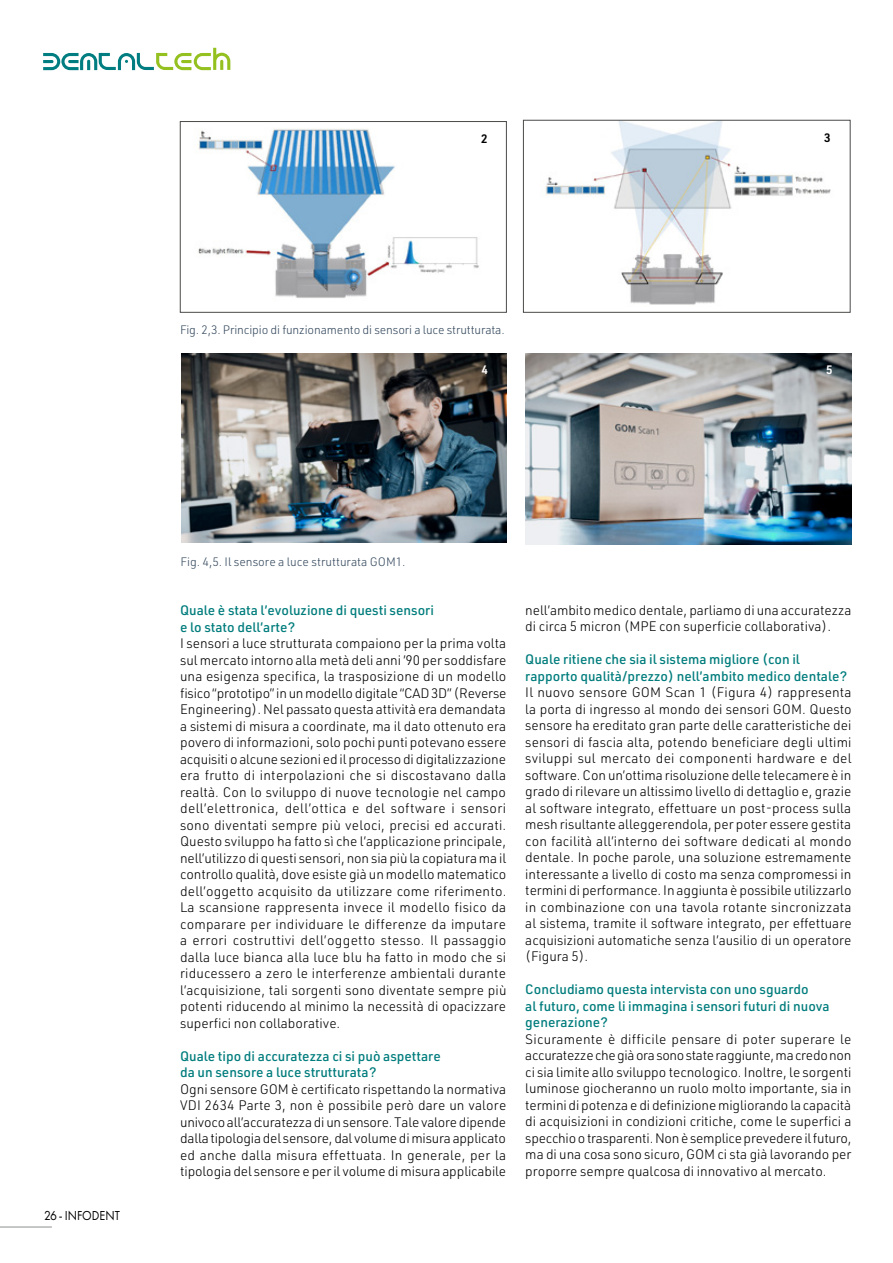
<style>
.page{position:relative;width:893px;height:1263px;background:#fff}
.page>*{position:absolute;margin:0;border:0;box-sizing:border-box;transform-origin:0 0}
.t1{font:300 13.5px/16.5px "URWDIN";color:#000;text-align:justify}
.t2{font:500 13.5px/16.5px "URWDIN";color:#007c7c}
.t3{font:13.5px "Futura PT";color:#000;scale:.9 1}
.t4{font:300 12px "URWDIN";letter-spacing:-.01em;color:#35495e}
.t5{font:600 12px "URWDIN";color:#000}
.t6{font:600 12px "URWDIN";color:#fff}
</style>
<div class="page">
<hr style="left:0;top:1226px;width:52px;height:1px;background:#8d9091">
<svg style="left:43px;top:48px;width:187px;height:22px"></svg>
<img style="left:197px;top:128px;width:282px;height:170px">
<div style="left:180px;top:121px;width:327px;height:192px;border:1px solid #4a4a49"></div>
<img style="left:545px;top:122px;width:286px;height:183px">
<div style="left:523px;top:120px;width:327px;height:193px;border:1px solid #4a4a49"></div>
<img style="left:181px;top:353px;width:325px;height:189px">
<img style="left:525px;top:353px;width:326px;height:191px">
<p class="t5" style="left:481px;top:131px;width:8px">2</p>
<p class="t5" style="left:824px;top:129px;width:8px">3</p>
<p class="t4" style="left:180px;top:322px;width:326px">Fig. 2,3. Principio di funzionamento di sensori a luce strutturata.</p>
<p class="t6" style="left:481px;top:362px;width:8px">4</p>
<p class="t6" style="left:826px;top:362px;width:8px">5</p>
<p class="t3" style="left:44px;top:1207px;width:86px">26 - INFODENT</p>
<p class="t4" style="left:181px;top:553px;width:227px">Fig. 4,5. Il sensore a luce strutturata GOM1.</p>
<p class="t2" style="left:180px;top:601px;width:255px">Quale è stata l’evoluzione di questi sensori e lo stato dell’arte?</p>
<p class="t1" style="left:180px;top:635px;width:328px">I sensori a luce strutturata compaiono per la prima volta sul mercato intorno alla metà deli anni ’90 per soddisfare una esigenza specifica, la trasposizione di un modello fisico “prototipo” in un modello digitale “CAD 3D” (Reverse Engineering). Nel passato questa attività era demandata a sistemi di misura a coordinate, ma il dato ottenuto era povero di informazioni, solo pochi punti potevano essere acquisiti o alcune sezioni ed il processo di digitalizzazione era frutto di interpolazioni che si discostavano dalla realtà. Con lo sviluppo di nuove tecnologie nel campo dell’elettronica, dell’ottica e del software i sensori sono diventati sempre più veloci, precisi ed accurati.<br>Questo sviluppo ha fatto sì che l’applicazione principale, nell’utilizzo di questi sensori, non sia più la copiatura ma il controllo qualità, dove esiste già un modello matematico dell’oggetto acquisito da utilizzare come riferimento.<br>La scansione rappresenta invece il modello fisico da comparare per individuare le differenze da imputare a errori costruttivi dell’oggetto stesso. Il passaggio dalla luce bianca alla luce blu ha fatto in modo che si riducessero a zero le interferenze ambientali durante l’acquisizione, tali sorgenti sono diventate sempre più potenti riducendo al minimo la necessità di opacizzare superfici non collaborative.</p>
<p class="t2" style="left:180px;top:1047px;width:262px">Quale tipo di accuratezza ci si può aspettare da un sensore a luce strutturata?</p>
<p class="t1" style="left:180px;top:1080px;width:328px">Ogni sensore GOM è certificato rispettando la normativa VDI 2634 Parte 3, non è possibile però dare un valore univoco all’accuratezza di un sensore. Tale valore dipende dalla tipologia del sensore, dal volume di misura applicato ed anche dalla misura effettuata. In generale, per la tipologia del sensore e per il volume di misura applicabile</p>
<p class="t1" style="left:525px;top:601px;width:328px">nell’ambito medico dentale, parliamo di una accuratezza di circa 5 micron (MPE con superficie collaborativa).</p>
<p class="t2" style="left:525px;top:651px;width:323px">Quale ritiene che sia il sistema migliore (con il rapporto qualità/prezzo) nell’ambito medico dentale?</p>
<p class="t1" style="left:525px;top:684px;width:328px">Il nuovo sensore GOM Scan 1 (Figura 4) rappresenta la porta di ingresso al mondo dei sensori GOM. Questo sensore ha ereditato gran parte delle caratteristiche dei sensori di fascia alta, potendo beneficiare degli ultimi sviluppi sul mercato dei componenti hardware e del software. Con un’ottima risoluzione delle telecamere è in grado di rilevare un altissimo livello di dettaglio e, grazie al software integrato, effettuare un post-process sulla mesh risultante alleggerendola, per poter essere gestita con facilità all’interno dei software dedicati al mondo dentale. In poche parole, una soluzione estremamente interessante a livello di costo ma senza compromessi in termini di performance. In aggiunta è possibile utilizzarlo in combinazione con una tavola rotante sincronizzata al sistema, tramite il software integrato, per effettuare acquisizioni automatiche senza l’ausilio di un operatore (Figura 5).</p>
<p class="t2" style="left:525px;top:981px;width:306px">Concludiamo questa intervista con uno sguardo<br>al futuro, come li immagina i sensori futuri di nuova generazione?</p>
<p class="t1" style="left:525px;top:1030px;width:328px">Sicuramente è difficile pensare di poter superare le accuratezze che già ora sono state raggiunte, ma credo non ci sia limite allo sviluppo tecnologico. Inoltre, le sorgenti luminose giocheranno un ruolo molto importante, sia in termini di potenza e di definizione migliorando la capacità di acquisizioni in condizioni critiche, come le superfici a specchio o trasparenti. Non è semplice prevedere il futuro, ma di una cosa sono sicuro, GOM ci sta già lavorando per proporre sempre qualcosa di innovativo al mercato.</p>
</div>
